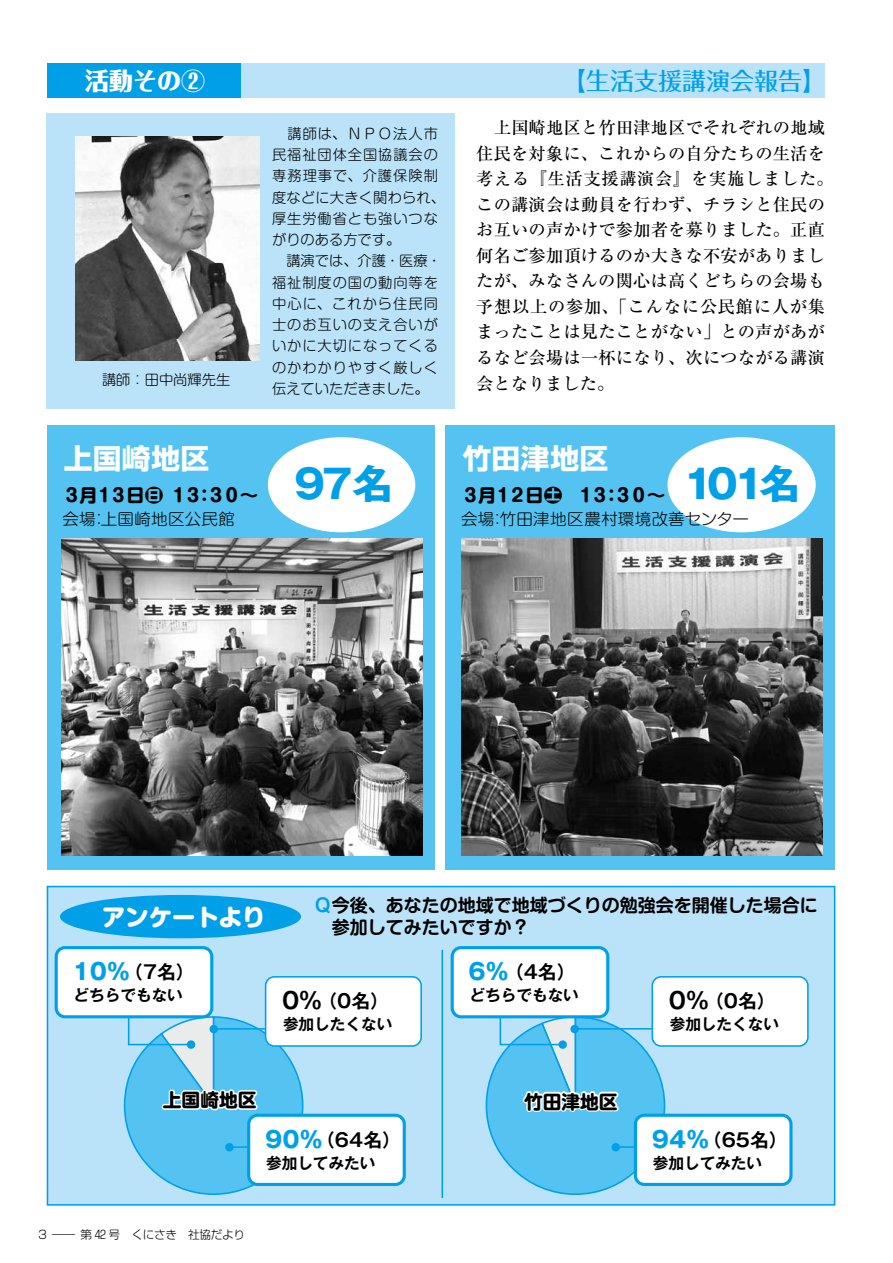
<style>
.page{position:relative;width:893px;height:1263px;background:#fff}
.page>*{position:absolute;margin:0;border:0;box-sizing:border-box;transform-origin:0 0}
.t1{font:700 39.75px "Gothic MB101 Pro";letter-spacing:-.34em;color:#00a0e9;scale:1.04 1}
.t2{font:700 39.75px "Gothic MB101 Pro";letter-spacing:-.34em;color:#00a0e9}
.t3{font:700 27.75px "Shin Go Pro";letter-spacing:.01em;color:#fff;scale:1.04 1}
.t4{font:700 27.75px "Shin Go Pro";letter-spacing:.01em;color:#fff}
.t5{font:500 24px "Folk Pro";color:#00a0e9}
.t6{font:800 24px "Folk Pro";color:#fff}
.t7{font:800 23.4px "Shin M Go Pr 6";color:#fff}
.t8{font:700 22.65px "Gothic MB101 Pro";color:#00a0e9}
.t9{font:700 22.65px "Gothic MB101 Pro De";color:#000}
.t10{font:700 18.6px "Gothic MB101 Pro De";color:#000}
.t11{font:700 18.6px "Shin M Go Pr 6";color:#000}
.t12{font:700 18px/22.4px "Shin M Go Pr 6 De";color:#000}
.t13{font:700 18px "Shin M Go Pr 6";letter-spacing:-.14em;color:#000;scale:1.04 1}
.t14{font:500 17.25px/25.5px "Ryumin Pro";letter-spacing:.01em;color:#000}
.t15{font:300 15.9px "Shin M Go Pr 6";letter-spacing:.015em;color:#000;scale:1.04 1}
.t16{font:700 15.6px "Gothic MB101 Pro De";color:#000}
.t17{font:300 14.25px/21.3px "Shin M Go Pr 6";letter-spacing:.065em;color:#000}
.t18{font:300 14.25px "Shin M Go Pr 6";color:#000}
.t19{font:300 11.7px "Shin Go Pr 6";letter-spacing:-.03em;color:#000}
.s1{color:#00a0e9}
</style>
<div class="page">
<div style="left:46px;top:885px;width:790px;height:321px;background:#bae3f9"></div>
<div style="left:635px;top:1115px;width:156px;height:69px;background:#fff;border-radius:9px"></div>
<div style="left:634px;top:1114px;width:158px;height:72px;border:3px solid #00a0e9;border-radius:9px"></div>
<div style="left:652px;top:977px;width:156px;height:69px;background:#fff;border-radius:9px"></div>
<div style="left:651px;top:976px;width:158px;height:71px;border:2px solid #00a0e9;border-radius:9px"></div>
<div style="left:249px;top:1115px;width:155px;height:69px;background:#fff;border-radius:9px"></div>
<div style="left:247px;top:1114px;width:159px;height:72px;border:3px solid #00a0e9;border-radius:9px"></div>
<div style="left:266px;top:977px;width:155px;height:69px;background:#fff;border-radius:9px"></div>
<div style="left:265px;top:976px;width:157px;height:71px;border:2px solid #00a0e9;border-radius:9px"></div>
<div style="left:452px;top:948px;width:156px;height:69px;background:#fff;border-radius:9px"></div>
<div style="left:451px;top:946px;width:158px;height:72px;border:3px solid #00a0e9;border-radius:9px"></div>
<div style="left:56px;top:948px;width:156px;height:69px;background:#fff;border-radius:9px"></div>
<div style="left:55px;top:946px;width:158px;height:72px;border:3px solid #00a0e9;border-radius:9px"></div>
<hr style="left:442px;top:950px;width:1px;height:248px;background:#00a0e9">
<svg style="left:123px;top:1015px;width:185px;height:181px"></svg>
<svg style="left:485px;top:1015px;width:181px;height:181px;background:#7acef3"></svg>
<div style="left:47px;top:425px;width:387px;height:445px;background:#54c3f1"></div>
<div style="left:445px;top:425px;width:390px;height:445px;background:#54c3f1"></div>
<div style="left:48px;top:64px;width:194px;height:34px;background:#00a0e9"></div>
<div style="left:242px;top:64px;width:583px;height:34px;background:#bae3f9"></div>
<img style="left:62px;top:539px;width:361px;height:317px">
<img style="left:461px;top:539px;width:362px;height:317px">
<div style="left:47px;top:113px;width:408px;height:295px;background:#bae3f9"></div>
<img style="left:76px;top:136px;width:184px;height:225px">
<div style="left:268px;top:437px;width:147px;height:95px;background:#fff;border-radius:50%"></div>
<div style="left:667px;top:437px;width:149px;height:95px;background:#fff;border-radius:50%"></div>
<div style="left:60px;top:895px;width:241px;height:43px;background:#00a0e9;border-radius:50%"></div>
<h3 class="t6" style="left:85px;top:60px;width:121px">活動その2</h3>
<h3 class="t5" style="left:562px;top:61px;width:265px">【生活支援講演会報告【</h3>
<p class="t18" style="left:102px;top:368px;width:130px">講師：田中尚輝先生</p>
<p class="t17" style="left:272px;top:122px;width:174px">　講師は、ＮＰＯ法人市民福祉団体全国協議会の専務理事で、介護保険制度などに大きく関わられ、厚生労働省とも強いつながりのある方です。<br>　講演では、介護・医療・福祉制度の国の動向等を中心に、これから住民同士のお互いの支え合いがいかに大切になってくるのかわかりやすく厳しく伝えていただきました。</p>
<p class="t14" style="left:476px;top:114px;width:359px;text-indent:18px">上国崎地区と竹田津地区でそれぞれの地域住民を対象に、これからの自分たちの生活を考える『生活支援講演会』を実施しました。この講演会は動員を行わず、チラシと住民のお互いの声かけで参加者を募りました。正直何名ご参加頂けるのか大きな不安がありましたが、みなさんの関心は高くどちらの会場も予想以上の参加、「こんなに公民館に人が集まったことは見たことがない」との声があがるなど会場は一杯になり、次につながる講演会となりました。</p>
<h2 class="t4" style="left:64px;top:437px;width:147px">上国崎地区</h2>
<p class="t13" style="left:62px;top:479px;width:190px">3月13日日 13：30〜</p>
<p class="t15" style="left:62px;top:506px;width:167px">会場上国崎地区公民館</p>
<p class="t15" style="left:91px;top:506px;width:17px">：</p>
<h1 class="t2" style="left:289px;top:450px;width:106px">97名</h1>
<h2 class="t3" style="left:462px;top:437px;width:142px">竹田津地区</h2>
<p class="t13" style="left:461px;top:479px;width:99px">3月12日土</p>
<p class="t13" style="left:576px;top:479px;width:87px">13：30〜</p>
<h1 class="t1" style="left:759px;top:451px;width:41px">名</h1>
<h1 class="t1" style="left:678px;top:451px;width:90px">101</h1>
<p class="t15" style="left:461px;top:506px;width:278px">会場竹田津地区農村環境改善センター</p>
<p class="t15" style="left:489px;top:506px;width:17px">：</p>
<h3 class="t7" style="left:102px;top:896px;width:165px">アンケートより</h3>
<h3 class="t8" style="left:73px;top:953px;width:59px">10％</h3>
<p class="t16" style="left:74px;top:982px;width:111px">どちらでもない</p>
<p class="t10" style="left:124px;top:957px;width:72px">（7名(</p>
<p class="t12" style="left:314px;top:893px;width:505px"><span class="s1">Ｑ</span>今後、あなたの地域で地域づくりの勉強会を開催した場合に　参加してみたいですか?</p>
<h3 class="t9" style="left:282px;top:982px;width:42px">0％</h3>
<p class="t16" style="left:283px;top:1011px;width:111px">参加したくない</p>
<p class="t10" style="left:318px;top:986px;width:72px">（0名(</p>
<h3 class="t8" style="left:469px;top:953px;width:42px">6％</h3>
<p class="t16" style="left:470px;top:982px;width:111px">どちらでもない</p>
<p class="t10" style="left:505px;top:957px;width:72px">（4名(</p>
<h3 class="t9" style="left:669px;top:982px;width:42px">0％</h3>
<p class="t16" style="left:670px;top:1011px;width:111px">参加したくない</p>
<p class="t10" style="left:705px;top:986px;width:72px">（0名(</p>
<p class="t11" style="left:163px;top:1084px;width:95px">上国崎地区</p>
<p class="t11" style="left:524px;top:1085px;width:95px">竹田津地区</p>
<h3 class="t8" style="left:265px;top:1120px;width:59px">90％</h3>
<p class="t16" style="left:266px;top:1150px;width:111px">参加してみたい</p>
<p class="t10" style="left:316px;top:1124px;width:86px">（64名(</p>
<p class="t19" style="left:38px;top:1225px;width:208px">3 ―― 第 42 号　くにさき　社協だより</p>
<h3 class="t8" style="left:652px;top:1120px;width:59px">94％</h3>
<p class="t16" style="left:653px;top:1150px;width:111px">参加してみたい</p>
<p class="t10" style="left:703px;top:1124px;width:86px">（65名(</p>
</div>
